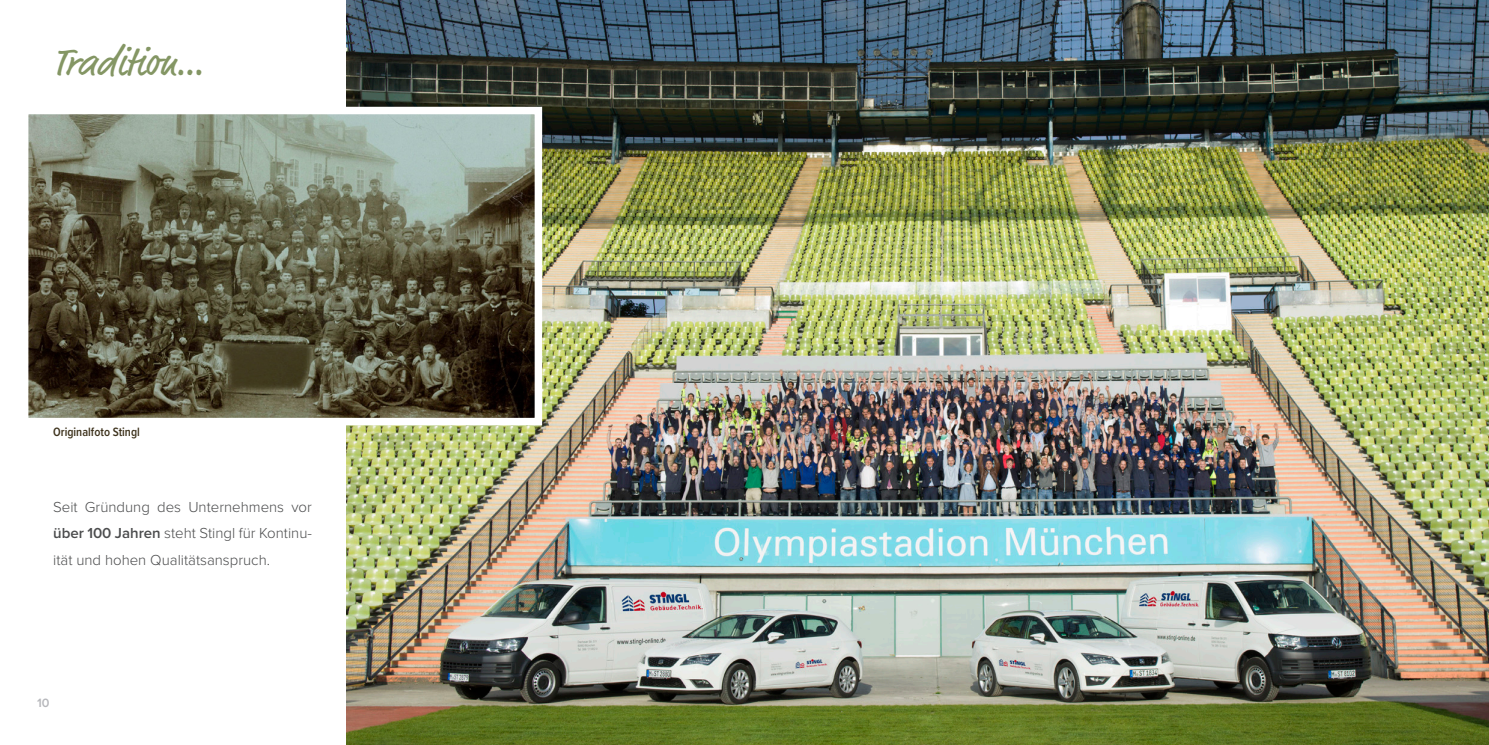
<style>
.page{position:relative;width:1489px;height:745px;background:#fff}
.page>*{position:absolute;margin:0;border:0;box-sizing:border-box;transform-origin:0 0}
.t1{font:40px "Market OT";color:#849664}
.t2{font:300 15px/26.2px "Proxima Nova";color:#4b4c4d;text-align:justify}
.t3{font:600 12.5px "Proxima Nova Cond";color:#3d321c}
.t4{font:600 12.5px "Proxima Nova";color:#b6b7bb}
.s1{font-weight:600}
</style>
<div class="page">
<img style="left:346px;top:0;width:1142px;height:744px">
<svg style="left:28px;top:103px;width:518px;height:326px;background:#6d6e5b"></svg>
<h1 class="t1" style="left:53px;top:38px;width:153px">Tradition…</h1>
<p class="t3" style="left:53px;top:423px;width:88px">Originalfoto Stingl</p>
<p class="t2" style="left:53px;top:494px;width:260px">Seit Gründung des Unternehmens vor <span class="s1">über 100 Jahren</span> steht Stingl für Kontinu&shy;ität und hohen Qualitätsanspruch.</p>
<p class="t4" style="left:37px;top:695px;width:14px">10</p>
</div>
